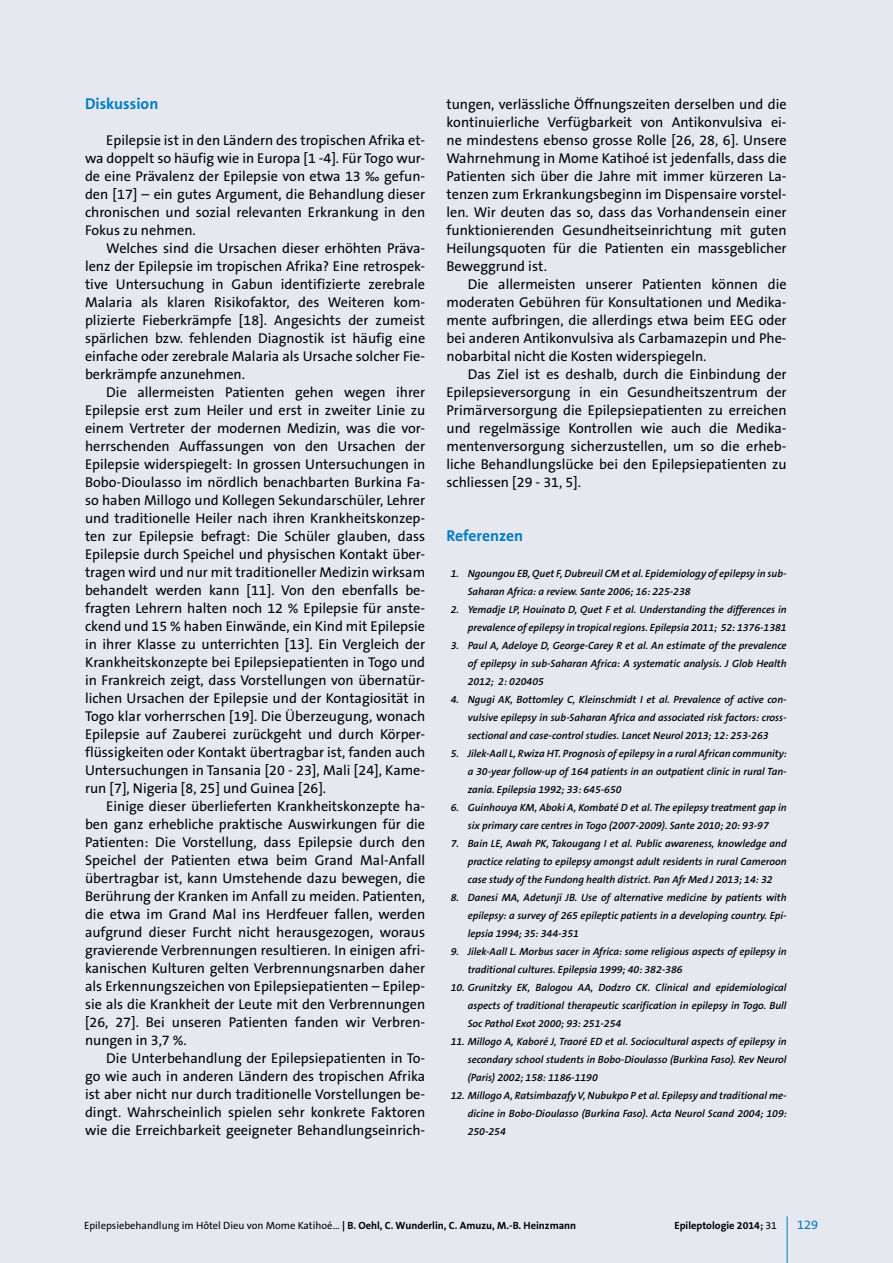
<style>
.page{position:relative;width:893px;height:1263px;background:#e5e9ef}
.page>*{position:absolute;margin:0;border:0;box-sizing:border-box;transform-origin:0 0}
.t1{font:700 15.75px "The Sans B7";color:#007bc2}
.t2{font:14.25px/18px "The Sans B5 Plain";color:#000;text-align:justify}
.t3{font:12.75px "The Sans B5 Plain";color:#007bc2}
.t4{font:italic 600 10.5px/18px "The Sans B6";color:#000;text-align:justify}
.t5{font:10.5px "The Sans B5 Plain";color:#000}
.t6{font:700 10.5px "The Sans B7";color:#000}
.s1{font-family:"The Sans B7";font-weight:700}
.s2{font-family:"The Sans B5 Plain";font-weight:400}
</style>
<div class="page">
<hr style="left:787px;top:1216px;width:1px;height:47px;background:#007bc2">
<p class="t1" style="left:85px;top:96px;width:75px">Diskussion</p>
<p class="t2" style="left:85px;top:132px;width:342px;text-indent:21px">Epilepsie ist in den Ländern des tropischen Afrika et&shy;wa doppelt so häufig wie in Europa [1 -4]. Für Togo wur&shy;de eine Prävalenz der Epilepsie von etwa 13 ‰ gefun&shy;den [17] – ein gutes Argument, die Behandlung dieser chronischen und sozial relevanten Erkrankung in den Fokus zu nehmen.</p>
<p class="t2" style="left:85px;top:240px;width:342px;text-indent:21px">Welches sind die Ursachen dieser erhöhten Präva&shy;lenz der Epilepsie im tropischen Afrika? Eine retrospek&shy;tive Untersuchung in Gabun identifizierte zerebrale Malaria als klaren Risikofaktor, des Weiteren kom&shy;plizierte Fieberkrämpfe [18]. Angesichts der zumeist spärlichen bzw. fehlenden Diagnostik ist häufig eine einfache oder zerebrale Malaria als Ursache solcher Fie&shy;berkrämpfe anzunehmen.</p>
<p class="t2" style="left:85px;top:384px;width:342px;text-indent:21px">Die allermeisten Patienten gehen wegen ihrer Epilepsie erst zum Heiler und erst in zweiter Linie zu einem Vertreter der modernen Medizin, was die vor&shy;herrschenden Auffassungen von den Ursachen der Epilepsie widerspiegelt: In grossen Untersuchungen in Bobo-Dioulasso im nördlich benachbarten Burkina Fa&shy;so haben Millogo und Kollegen Sekundarschüler, Lehrer und traditionelle Heiler nach ihren Krankheitskonzep&shy;ten zur Epilepsie befragt: Die Schüler glauben, dass Epilepsie durch Speichel und physischen Kontakt über&shy;tragen wird und nur mit traditioneller Medizin wirksam behandelt werden kann [11]. Von den ebenfalls be&shy;fragten Lehrern halten noch 12 % Epilepsie für anste&shy;ckend und 15 % haben Einwände, ein Kind mit Epilepsie in ihrer Klasse zu unterrichten [13]. Ein Vergleich der Krankheitskonzepte bei Epilepsiepatienten in Togo und in Frankreich zeigt, dass Vorstellungen von übernatür&shy;lichen Ursachen der Epilepsie und der Kontagiosität in Togo klar vorherrschen [19]. Die Überzeugung, wonach Epilepsie auf Zauberei zurückgeht und durch Körper&shy;flüssigkeiten oder Kontakt übertragbar ist, fanden auch Untersuchungen in Tansania [20 - 23], Mali [24], Kame&shy;run [7], Nigeria [8, 25] und Guinea [26].</p>
<p class="t2" style="left:85px;top:798px;width:342px;text-indent:21px">Einige dieser überlieferten Krankheitskonzepte ha&shy;ben ganz erhebliche praktische Auswirkungen für die Patienten: Die Vorstellung, dass Epilepsie durch den Speichel der Patienten etwa beim Grand Mal-Anfall übertragbar ist, kann Umstehende dazu bewegen, die Berührung der Kranken im Anfall zu meiden. Patienten, die etwa im Grand Mal ins Herdfeuer fallen, werden aufgrund dieser Furcht nicht herausgezogen, woraus gravierende Verbrennungen resultieren. In einigen afri&shy;kanischen Kulturen gelten Verbrennungsnarben daher als Erkennungszeichen von Epilepsiepatienten – Epilep&shy;sie als die Krankheit der Leute mit den Verbrennungen [26, 27]. Bei unseren Patienten fanden wir Verbren&shy;nungen in 3,7 %.</p>
<p class="t2" style="left:85px;top:1050px;width:342px;text-indent:21px">Die Unterbehandlung der Epilepsiepatienten in To&shy;go wie auch in anderen Ländern des tropischen Afrika ist aber nicht nur durch traditionelle Vorstellungen be&shy;dingt. Wahrscheinlich spielen sehr konkrete Faktoren wie die Erreichbarkeit geeigneter Behandlungseinrich-</p>
<p class="t2" style="left:446px;top:96px;width:342px">tungen, verlässliche Öffnungszeiten derselben und die kontinuierliche Verfügbarkeit von Antikonvulsiva ei&shy;ne mindestens ebenso grosse Rolle [26, 28, 6]. Unsere Wahrnehmung in Mome Katihoé ist jedenfalls, dass die Patienten sich über die Jahre mit immer kürzeren La&shy;tenzen zum Erkrankungsbeginn im Dispensaire vorstel&shy;len. Wir deuten das so, dass das Vorhandensein einer funktionierenden Gesundheitseinrichtung mit guten Heilungsquoten für die Patienten ein massgeblicher Beweggrund ist.</p>
<p class="t2" style="left:446px;top:276px;width:342px;text-indent:21px">Die allermeisten unserer Patienten können die moderaten Gebühren für Konsultationen und Medika&shy;mente aufbringen, die allerdings etwa beim EEG oder bei anderen Antikonvulsiva als Carbamazepin und Phe&shy;nobarbital nicht die Kosten widerspiegeln.</p>
<p class="t2" style="left:446px;top:366px;width:342px;text-indent:21px">Das Ziel ist es deshalb, durch die Einbindung der Epilepsieversorgung in ein Gesundheitszentrum der Primärversorgung die Epilepsiepatienten zu erreichen und regelmässige Kontrollen wie auch die Medika&shy;mentenversorgung sicherzustellen, um so die erheb&shy;liche Behandlungslücke bei den Epilepsiepatienten zu schliessen [29 - 31, 5].</p>
<p class="t1" style="left:446px;top:528px;width:78px">Referenzen</p>
<p class="t4" style="left:468px;top:565px;width:320px;text-indent:-17px">1. Ngoungou EB, Quet F, Dubreuil CM et al. Epidemiology of epilepsy in sub-<br>Saharan Africa: a review. Sante 2006; 16: 225-238</p>
<p class="t4" style="left:451px;top:601px;width:337px;text-align:right">2. Yemadje LP, Houinato D, Quet F et al. Understanding the differences in prevalence of epilepsy in tropical regions. Epilepsia 2011; 52: 1376-1381</p>
<p class="t4" style="left:468px;top:637px;width:320px;text-indent:-17px">3. Paul A, Adeloye D, George-Carey R et al. An estimate of the prevalence of epilepsy in sub-Saharan Africa: A systematic analysis. J Glob Health 2012; 2: 020405</p>
<p class="t4" style="left:468px;top:691px;width:320px;text-indent:-17px">4. Ngugi AK, Bottomley C, Kleinschmidt I et al. Prevalence of active con&shy;vulsive epilepsy in sub-Saharan Africa and associated risk factors: cross&shy;sectional and case-control studies. Lancet Neurol 2013; 12: 253-263</p>
<p class="t4" style="left:468px;top:745px;width:321px;text-indent:-17px">5. Jilek-Aall L, Rwiza HT. Prognosis of epilepsy in a rural African community: a 30-year follow-up of 164 patients in an outpatient clinic in rural Tan&shy;zania. Epilepsia 1992; 33: 645-650</p>
<p class="t4" style="left:451px;top:799px;width:337px;text-align:center">6. Guinhouya KM, Aboki A, Kombaté D et al. The epilepsy treatment gap in six primary care centres in Togo (2007-2009). Sante 2010; 20: 93-97</p>
<p class="t4" style="left:468px;top:835px;width:320px;text-indent:-17px">7. Bain LE, Awah PK, Takougang I et al. Public awareness, knowledge and practice relating to epilepsy amongst adult residents in rural Cameroon case study of the Fundong health district. Pan Afr Med J 2013; 14: 32</p>
<p class="t4" style="left:468px;top:889px;width:320px;text-indent:-17px">8. Danesi MA, Adetunji JB. Use of alternative medicine by patients with epilepsy: a survey of 265 epileptic patients in a developing country. Epi&shy;lepsia 1994; 35: 344-351</p>
<p class="t4" style="left:468px;top:943px;width:320px;text-indent:-17px">9. Jilek-Aall L. Morbus sacer in Africa: some religious aspects of epilepsy in traditional cultures. Epilepsia 1999; 40: 382-386</p>
<p class="t4" style="left:468px;top:979px;width:320px;text-indent:-17px">10. Grunitzky EK, Balogou AA, Dodzro CK. Clinical and epidemiological aspects of traditional therapeutic scarification in epilepsy in Togo. Bull Soc Pathol Exot 2000; 93: 251-254</p>
<p class="t4" style="left:468px;top:1033px;width:320px;text-indent:-17px">11. Millogo A, Kaboré J, Traoré ED et al. Sociocultural aspects of epilepsy in secondary school students in Bobo-Dioulasso (Burkina Faso). Rev Neurol (Paris) 2002; 158: 1186-1190</p>
<p class="t4" style="left:468px;top:1087px;width:321px;text-indent:-17px">12. Millogo A, Ratsimbazafy V, Nubukpo P et al. Epilepsy and traditional me&shy;dicine in Bobo-Dioulasso (Burkina Faso). Acta Neurol Scand 2004; 109:<br>250-254</p>
<p class="t5" style="left:84px;top:1220px;width:494px">Epilepsiebehandlung im Hôtel Dieu von Mome Katihoé... <span class="s1">| B. Oehl, C. Wunderlin, C. Amuzu, M.-B. Heinzmann</span></p>
<p class="t6" style="left:674px;top:1220px;width:104px">Epileptologie 2014; <span class="s2">31</span></p>
<p class="t3" style="left:797px;top:1218px;width:23px">129</p>
</div>
